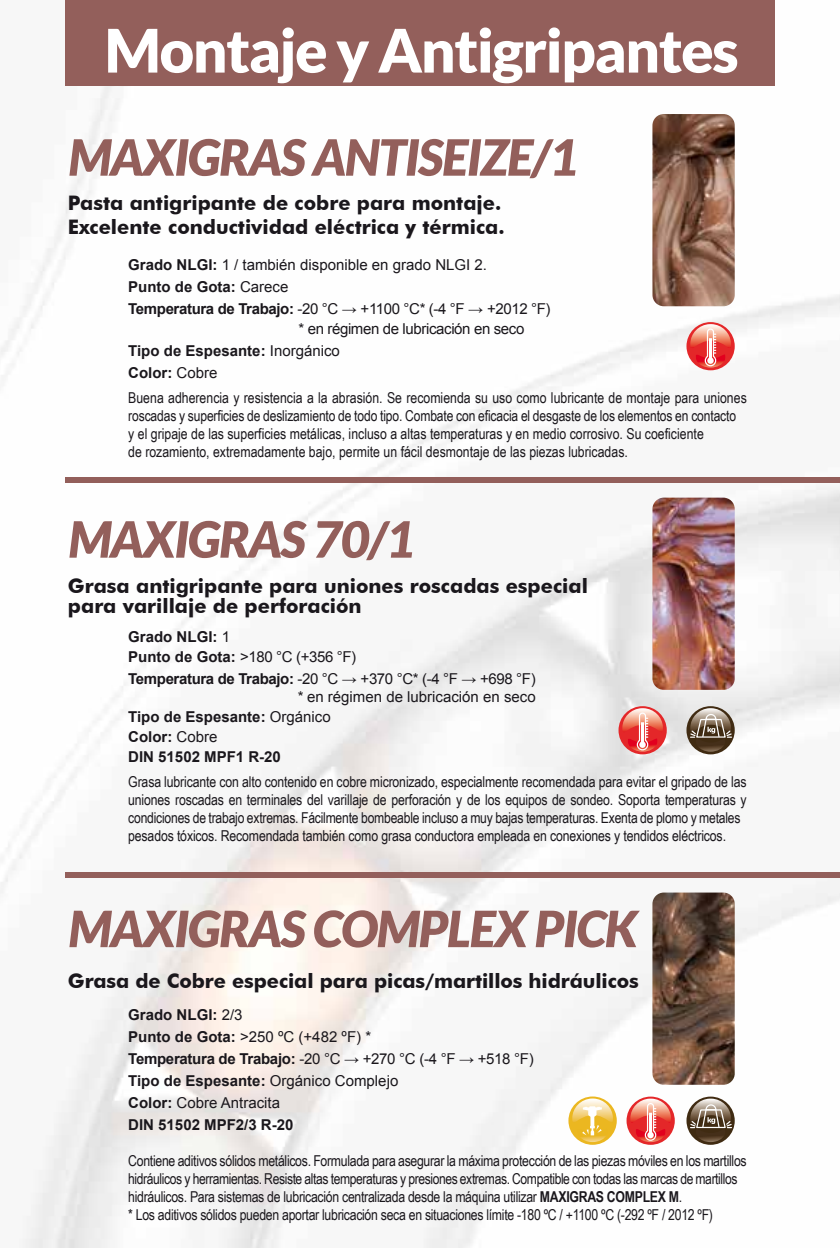
<style>
.page{position:relative;width:840px;height:1248px;background:#fff}
.page>*{position:absolute;margin:0;border:0;box-sizing:border-box;transform-origin:0 0}
.t1{font:900 60px "Lato";letter-spacing:-.025em;color:#fff}
.t2{font:italic 900 50px "Lato";letter-spacing:-.025em;color:#935f5b}
.t3{font:700 20px/24px "Futura BT";color:#1a171c}
.t4{font:15px/18px "Arial Narrow";letter-spacing:-.01em;color:#1a171c}
.t5{font:700 15px/22px "Arial";color:#1a171c}
.t6{font:15px/22px "Arial";color:#1a171c}
.t7{font:15px/22px "Arial";letter-spacing:-.025em;color:#1a171c}
.s1{font-weight:700}
.s2{font-weight:400}
</style>
<div class="page">
<img style="left:0;top:0;width:839px;height:1247px">
<div style="left:65px;top:477px;width:774px;height:6px;background:#935f5b"></div>
<div style="left:65px;top:872px;width:774px;height:6px;background:#935f5b"></div>
<div style="left:65px;top:0;width:709px;height:85px;background:#935f5b"></div>
<img style="left:652px;top:114px;width:82px;height:192px">
<svg style="left:686px;top:322px;width:48px;height:48px"></svg>
<svg style="left:690px;top:324px;width:40px;height:43px;background:#ed7972"></svg>
<img style="left:652px;top:892px;width:82px;height:192px">
<svg style="left:686px;top:1096px;width:48px;height:48px"></svg>
<svg style="left:689px;top:1098px;width:43px;height:43px;background:#897a69"></svg>
<svg style="left:626px;top:1096px;width:48px;height:48px"></svg>
<svg style="left:630px;top:1098px;width:40px;height:43px"></svg>
<svg style="left:568px;top:1096px;width:48px;height:48px"></svg>
<svg style="left:572px;top:1098px;width:40px;height:43px"></svg>
<img style="left:652px;top:497px;width:82px;height:192px">
<svg style="left:686px;top:706px;width:48px;height:48px"></svg>
<svg style="left:689px;top:708px;width:43px;height:43px;background:#877867"></svg>
<svg style="left:618px;top:706px;width:48px;height:48px"></svg>
<svg style="left:622px;top:708px;width:40px;height:43px;background:#ec7771"></svg>
<h1 class="t1" style="left:104px;top:15px;width:635px">Montaje y Antigripantes</h1>
<h2 class="t2" style="left:68px;top:128px;width:511px">MAXIGRAS ANTISEIZE/1</h2>
<h3 class="t3" style="left:68px;top:190px;width:438px">Pasta antigripante de cobre para montaje.<br>Excelente conductividad eléctrica y térmica.</h3>
<p class="t6" style="left:128px;top:254px;width:423px"><span class="s1">Grado NLGI:</span> 1 / también disponible en grado NLGI 2.<br><span class="s1">Punto de Gota:</span> Carece<br><span class="s1">Temperatura de Trabajo:</span> -20 °C → +1100 °C* (-4 °F → +2012 °F)</p>
<p class="t7" style="left:128px;top:318px;width:397px;text-indent:170px">* en régimen de lubricación en seco<br><span class="s1">Tipo de Espesante:</span> Inorgánico<br><span class="s1">Color:</span> Cobre</p>
<p class="t4" style="left:128px;top:388px;width:619px">Buena adherencia y resistencia a la abrasión. Se recomienda su uso como lubricante de montaje para uniones roscadas y superficies de deslizamiento de todo tipo. Combate con eficacia el desgaste de los elementos en contacto<br>y el gripaje de las superficies metálicas, incluso a altas temperaturas y en medio corrosivo. Su coeficiente<br>de rozamiento, extremadamente bajo, permite un fácil desmontaje de las piezas lubricadas.</p>
<h2 class="t2" style="left:68px;top:510px;width:348px">MAXIGRAS 70/1</h2>
<h3 class="t3" style="left:68px;top:576px;width:521px;line-height:20px">Grasa antigripante para uniones roscadas especial para varillaje de perforación</h3>
<p class="t5" style="left:128px;top:627px;width:229px;line-height:20px">Grado NLGI: <span class="s2">1<br></span>Punto de Gota: <span class="s2">&gt;180 °C (+356 °F)</span></p>
<p class="t6" style="left:128px;top:670px;width:409px;line-height:17.8px;text-align:right"><span class="s1">Temperatura de Trabajo:</span> -20 °C → +370 °C* (-4 °F → +698 °F) * en régimen de lubricación en seco</p>
<p class="t5" style="left:128px;top:707px;width:204px;line-height:20px">Tipo de Espesante: <span class="s2">Orgánico<br></span>Color: <span class="s2">Cobre<br></span>DIN 51502 MPF1 R-20</p>
<p class="t4" style="left:128px;top:772px;width:619px">Grasa lubricante con alto contenido en cobre micronizado, especialmente recomendada para evitar el gripado de las uniones roscadas en terminales del varillaje de perforación y de los equipos de sondeo. Soporta temperaturas y condiciones de trabajo extremas. Fácilmente bombeable incluso a muy bajas temperaturas. Exenta de plomo y metales pesados tóxicos. Recomendada también como grasa conductora empleada en conexiones y tendidos eléctricos.</p>
<h2 class="t2" style="left:68px;top:899px;width:570px">MAXIGRAS COMPLEX PICK</h2>
<h3 class="t3" style="left:68px;top:968px;width:572px">Grasa de Cobre especial para picas/martillos hidráulicos</h3>
<p class="t5" style="left:128px;top:1003px;width:407px">Grado NLGI: <span class="s2">2/3<br></span>Punto de Gota: <span class="s2">&gt;250 ºC (+482 ºF) *<br></span>Temperatura de Trabajo: <span class="s2">-20 °C → +270 °C (-4 °F → +518 °F)<br></span>Tipo de Espesante: <span class="s2">Orgánico Complejo<br></span>Color: <span class="s2">Cobre Antracita<br></span>DIN 51502 MPF2/3 R-20</p>
<p class="t4" style="left:128px;top:1150px;width:619px">Contiene aditivos sólidos metálicos. Formulada para asegurar la máxima protección de las piezas móviles en los martillos hidráulicos y herramientas. Resiste altas temperaturas y presiones extremas. Compatible con todas las marcas de martillos hidráulicos. Para sistemas de lubricación centralizada desde la máquina utilizar <span class="s1">MAXIGRAS COMPLEX M</span>.<br>* Los aditivos sólidos pueden aportar lubricación seca en situaciones límite -180 ºC / +1100 ºC (-292 ºF / 2012 ºF)</p>
</div>
